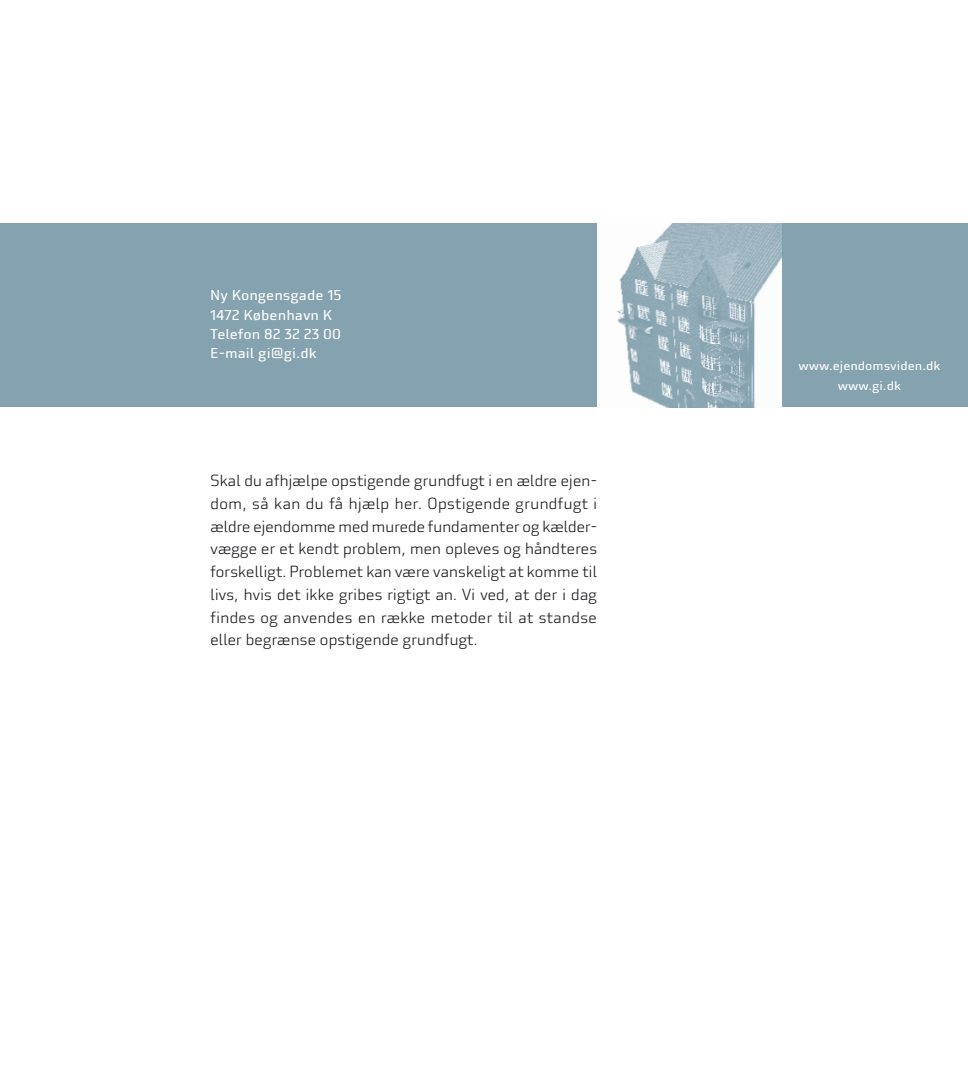
<style>
.page{position:relative;width:968px;height:1092px;background:#fff}
.page>*{position:absolute;margin:0;border:0;box-sizing:border-box;transform-origin:0 0}
.t1{font:300 15.75px/22.8px "Utility Pro";letter-spacing:-.025em;color:#1a171c;text-align:justify}
.t2{font:14px/19.2px "Utility Pro";color:#fff}
.t3{font:12.25px/19.2px "Utility Pro";color:#fff;text-align:center}
</style>
<div class="page">
<div style="left:0;top:223px;width:967px;height:184px;background:#85a2b0"></div>
<img style="left:597px;top:223px;width:183px;height:184px">
<p class="t2" style="left:210px;top:285px;width:133px">Ny Kongensgade 15<br>1472 København K<br>Telefon 82 32 23 00<br>E-mail gi@gi.dk</p>
<p class="t1" style="left:210px;top:469px;width:389px">Skal du afhjælpe opstigende grundfugt i en ældre ejen&shy;dom, så kan du få hjælp her. Opstigende grundfugt i ældre ejendomme med murede fundamenter og kælder&shy;vægge er et kendt problem, men opleves og håndteres forskelligt. Problemet kan være vanskeligt at komme til livs, hvis det ikke gribes rigtigt an. Vi ved, at der i dag findes og anvendes en række metoder til at standse eller begrænse opstigende grundfugt.</p>
<p class="t3" style="left:798px;top:356px;width:143px">www.ejendomsviden.dk www.gi.dk</p>
</div>
